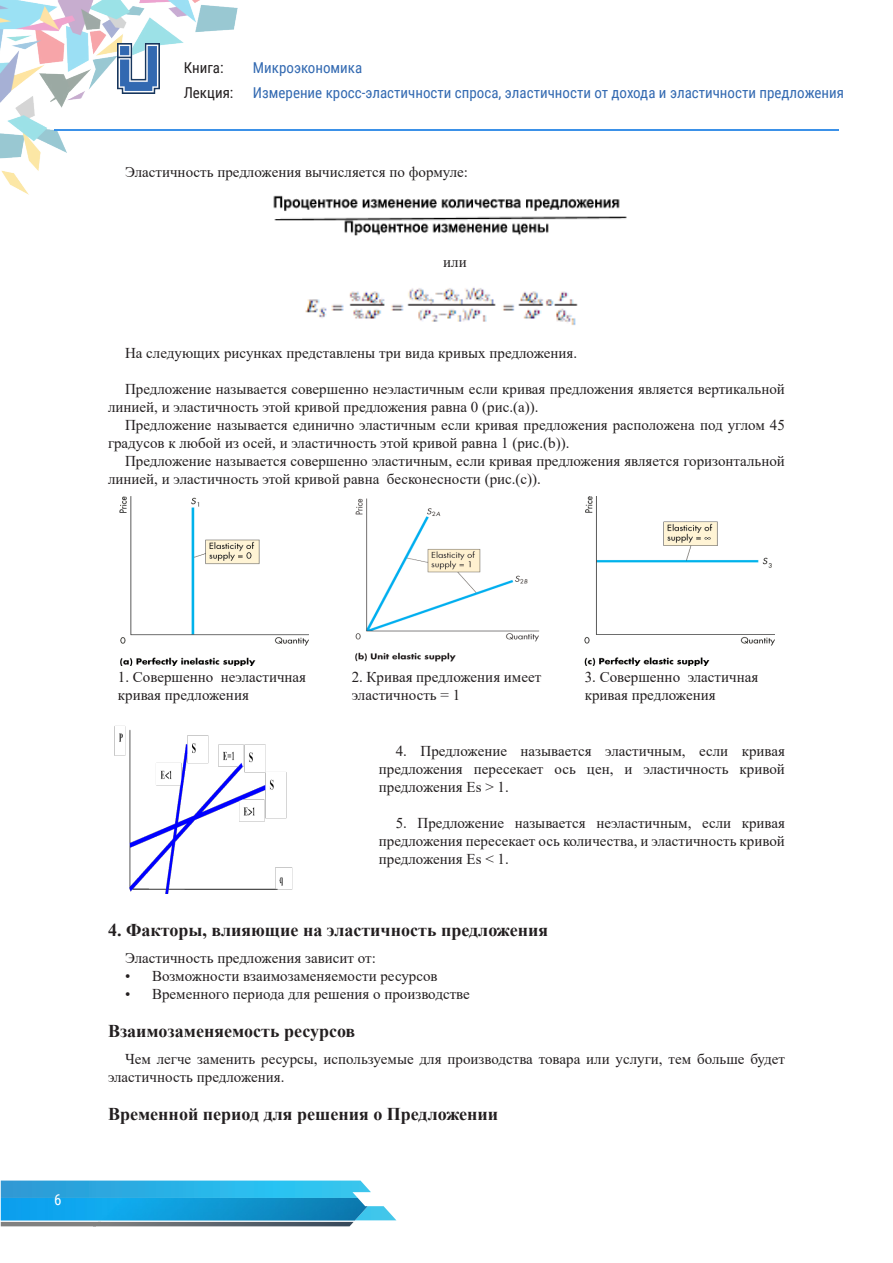
<style>
.page{position:relative;width:893px;height:1263px;background:#fff}
.page>*{position:absolute;margin:0;border:0;box-sizing:border-box;transform-origin:0 0}
.tema{font:700 18px "Times New Roman";color:#231f20}
.t1{font:15px/18px "Times New Roman";color:#231f20}
.t2{font:15px/25.5px "Roboto Condensed";color:#3269b1}
.t3{font:15px/25.5px "Roboto Condensed";color:#231f20}
.t4{font:15px "Roboto Condensed";color:#fff}
</style>
<div class="page">
<img style="left:0;top:0;width:238px;height:195px">
<hr style="left:54px;top:129px;width:785px;height:2px;background:#3b91e8">
<img style="left:118px;top:44px;width:41px;height:49px">
<svg style="left:1px;top:1180px;width:395px;height:46px;background:#5bb6d9"></svg>
<img style="left:1px;top:1198px;width:367px;height:22px">
<img style="left:273px;top:195px;width:354px;height:41px">
<img style="left:305px;top:287px;width:273px;height:38px">
<img style="left:119px;top:497px;width:189px;height:168px">
<img style="left:585px;top:497px;width:189px;height:168px">
<img style="left:355px;top:498px;width:184px;height:164px">
<img style="left:114px;top:725px;width:179px;height:168px">
<p class="t3" style="left:184px;top:54px;width:51px">Книга:<br>Лекция:</p>
<p class="t2" style="left:253px;top:54px;width:592px">Микроэкономика<br>Измерение кросс-эластичности спроса, эластичности от дохода и эластичности предложения</p>
<p class="t1" style="left:125px;top:163px;width:344px">Эластичность предложения вычисляется по формуле:</p>
<p class="t1" style="left:443px;top:253px;width:25px">или</p>
<p class="t1" style="left:125px;top:343px;width:454px">На следующих рисунках представлены три вида кривых предложения.</p>
<p class="t1" style="left:108px;top:379px;width:678px;text-indent:17px">Предложение называется совершенно неэластичным если кривая предложения является вертикальной линией, и эластичность этой кривой предложения равна 0 (рис.(a)).</p>
<p class="t1" style="left:108px;top:415px;width:678px;text-indent:17px">Предложение называется единично эластичным если кривая предложения расположена под углом 45 градусов к любой из осей, и эластичность этой кривой равна 1 (рис.(b)).</p>
<p class="t1" style="left:108px;top:451px;width:678px;text-indent:17px">Предложение называется совершенно эластичным, если кривая предложения является горизонтальной линией, и эластичность этой кривой равна бесконесности (рис.(c)).</p>
<p class="t4" style="left:54px;top:1189px;width:9px">6</p>
<p class="t1" style="left:118px;top:668px;width:190px">1. Совершенно неэластичная кривая предложения</p>
<p class="t1" style="left:352px;top:668px;width:191px">2. Кривая предложения имеет эластичность = 1</p>
<p class="t1" style="left:585px;top:668px;width:175px">3. Совершенно эластичная кривая предложения</p>
<p class="t1" style="left:379px;top:741px;width:408px;text-align:justify;text-indent:17px">4. Предложение называется эластичным, если кривая предложения пересекает ось цен, и эластичность кривой предложения Es &gt; 1.</p>
<p class="t1" style="left:379px;top:813px;width:408px;text-align:justify;text-indent:17px">5. Предложение называется неэластичным, если кривая предложения пересекает ось количества, и эластичность кривой предложения Es &lt; 1.</p>
<p class="tema" style="left:108px;top:917px;width:442px">4. Факторы, влияющие на эластичность предложения</p>
<p class="t1" style="left:125px;top:948px;width:252px">Эластичность предложения зависит от:</p>
<p class="t1" style="left:125px;top:966px;width:314px">• Возможности взаимозаменяемости ресурсов</p>
<p class="t1" style="left:125px;top:984px;width:346px">• Временного периода для решения о производстве</p>
<p class="tema" style="left:108px;top:1018px;width:249px">Взаимозаменяемость ресурсов</p>
<p class="t1" style="left:108px;top:1049px;width:678px;text-indent:17px">Чем легче заменить ресурсы, используемые для производства товара или услуги, тем больше будет эластичность предложения.</p>
<p class="tema" style="left:108px;top:1101px;width:392px">Временной период для решения о Предложении</p>
</div>
